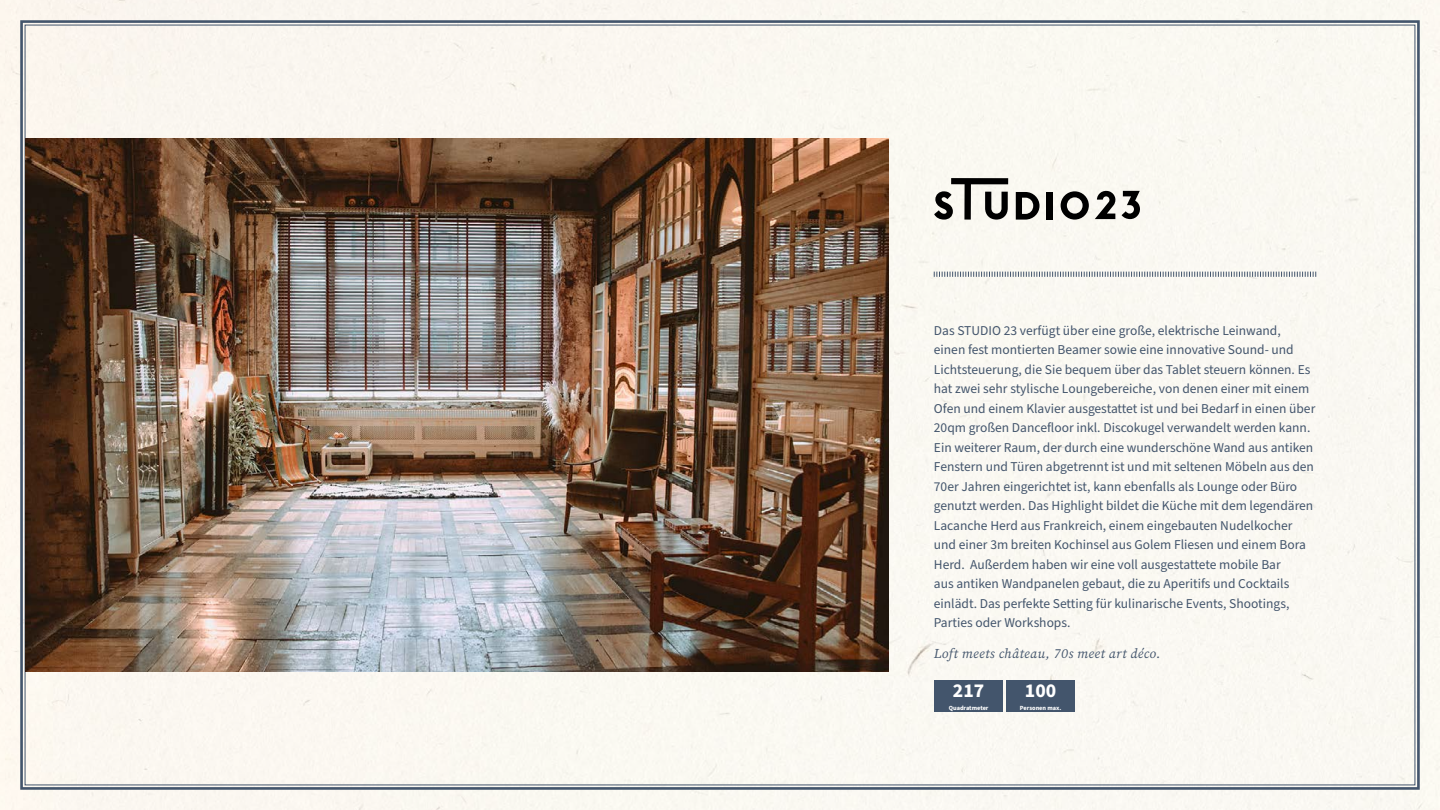
<style>
.page{position:relative;width:1440px;height:810px;background:#fff}
.page>*{position:absolute;margin:0;border:0;box-sizing:border-box;transform-origin:0 0}
.t1{font:700 19.65px "Source Sans Pro";color:#fff}
.t2{font:13.5px/19.5px "Source Sans Pro";color:#43556c}
.t3{font:italic 13.5px "Source Serif Pro";letter-spacing:.03em;color:#43556c}
.t4{font:700 6.3px "Source Sans Pro";color:#fff}
</style>
<div class="page">
<div style="left:19px;top:19px;width:1402px;height:772px;background:#faf8f1"></div>
<img style="left:26px;top:138px;width:863px;height:534px">
<div style="left:934px;top:680px;width:69px;height:21px;background:#43556c"></div>
<div style="left:934px;top:703px;width:69px;height:9px;background:#43556c"></div>
<div style="left:1006px;top:680px;width:69px;height:21px;background:#43556c"></div>
<div style="left:1006px;top:703px;width:69px;height:9px;background:#43556c"></div>
<svg style="left:934px;top:272px;width:382px;height:5px"></svg>
<svg style="left:1122px;top:191px;width:18px;height:28px"></svg>
<svg style="left:1095px;top:189px;width:21px;height:30px"></svg>
<svg style="left:1016px;top:192px;width:24px;height:28px"></svg>
<div style="left:1047px;top:192px;width:6px;height:28px;background:#000"></div>
<svg style="left:1061px;top:191px;width:28px;height:29px"></svg>
<svg style="left:934px;top:178px;width:74px;height:42px"></svg>
<p class="t2" style="left:934px;top:321px;width:383px">Das STUDIO 23 verfügt über eine große, elektrische Leinwand, einen fest montierten Beamer sowie eine innovative Sound- und Lichtsteuerung, die Sie bequem über das Tablet steuern können. Es hat zwei sehr stylische Loungebereiche, von denen einer mit einem Ofen und einem Klavier ausgestattet ist und bei Bedarf in einen über 20qm großen Dancefloor inkl. Discokugel verwandelt werden kann.<br>Ein weiterer Raum, der durch eine wunderschöne Wand aus antiken Fenstern und Türen abgetrennt ist und mit seltenen Möbeln aus den 70er Jahren eingerichtet ist, kann ebenfalls als Lounge oder Büro genutzt werden. Das Highlight bildet die Küche mit dem legendären Lacanche Herd aus Frankreich, einem eingebauten Nudelkocher und einer 3m breiten Kochinsel aus Golem Fliesen und einem Bora Herd. Außerdem haben wir eine voll ausgestattete mobile Bar<br>aus antiken Wandpanelen gebaut, die zu Aperitifs und Cocktails einlädt. Das perfekte Setting für kulinarische Events, Shootings, Parties oder Workshops.</p>
<p class="t3" style="left:934px;top:644px;width:228px">Loft meets château, 70s meet art déco.</p>
<h1 class="t1" style="left:953px;top:677px;width:33px">217</h1>
<p class="t4" style="left:949px;top:703px;width:41px">Quadratmeter</p>
<h1 class="t1" style="left:1025px;top:677px;width:33px">100</h1>
<p class="t4" style="left:1020px;top:703px;width:43px">Personen max.</p>
</div>
